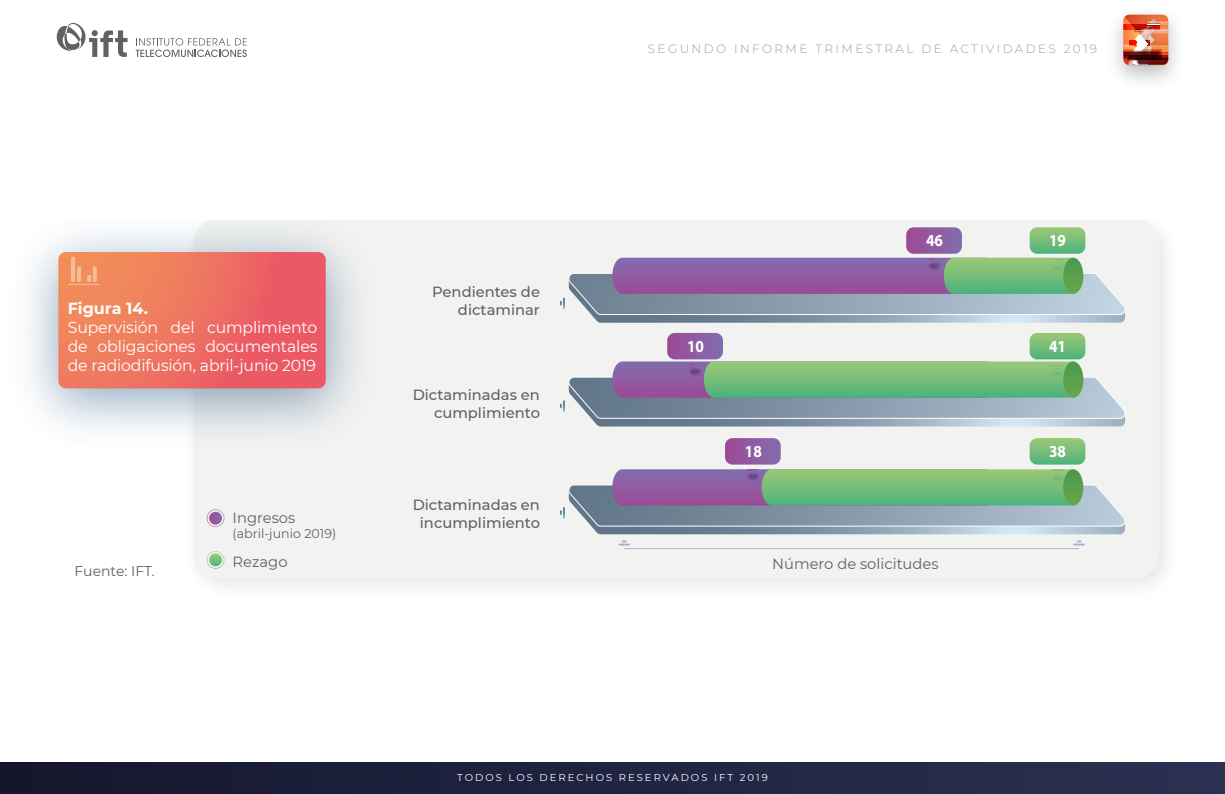
<style>
.page{position:relative;width:1225px;height:794px;background:#fff}
.page>*{position:absolute;margin:0;border:0;box-sizing:border-box;transform-origin:0 0}
.t1{font:700 16.8px "Myriad Pro";color:#fff;scale:.91 1}
.t2{font:16px/19.2px "Montserrat";letter-spacing:-.01em;color:#fff;text-align:justify}
.t3{font:700 16px "Montserrat";color:#fff}
.t4{font:500 14.6px/17.6px "Montserrat";color:#616160;text-align:right}
.t5{font:14.6px "Montserrat";color:#616160}
.t6{font:14px "Montserrat";color:#616160}
.t7{font:12.6px "Montserrat";color:#616160}
.t8{font:300 12px "Montserrat";letter-spacing:.2em;color:#9d9d9c}
.t9{font:10px "Montserrat";letter-spacing:.2em;color:#fff}
</style>
<div class="page">
<div style="left:0;top:762px;width:1224px;height:31px;background:linear-gradient(to right,#15172e,#2a3153)"></div>
<svg style="left:136px;top:38px;width:111px;height:19px"></svg>
<svg style="left:56px;top:22px;width:71px;height:35px"></svg>
<div style="left:193px;top:220px;width:966px;height:358px;background:#f2f2f1;border-radius:24px"></div>
<svg style="left:207px;top:509px;width:17px;height:17px"></svg>
<svg style="left:207px;top:551px;width:17px;height:17px"></svg>
<svg style="left:58px;top:252px;width:268px;height:136px;background:#ed7061"></svg>
<hr style="left:68px;top:284px;width:32px;height:1px;background:#fff">
<hr style="left:624px;top:547px;width:454px;height:1px;background:#fff">
<svg style="left:618px;top:540px;width:12px;height:5px"></svg>
<img style="left:856px;top:314px;width:124px;height:9px">
<svg style="left:560px;top:227px;width:554px;height:87px"></svg>
<img style="left:980px;top:296px;width:145px;height:27px">
<svg style="left:560px;top:333px;width:555px;height:85px"></svg>
<img style="left:980px;top:401px;width:145px;height:148px">
<img style="left:675px;top:401px;width:155px;height:148px">
<svg style="left:560px;top:438px;width:565px;height:88px"></svg>
<img style="left:1115px;top:14px;width:61px;height:68px">
<svg style="left:1167px;top:15px;width:1px;height:50px"></svg>
<img style="left:1123px;top:15px;width:44px;height:50px">
<p class="t8" style="left:647px;top:41px;width:450px">SEGUNDO INFORME TRIMESTRAL DE ACTIVIDADES 2019</p>
<p class="t3" style="left:68px;top:296px;width:82px">Figura 14.</p>
<p class="t2" style="left:68px;top:317px;width:251px">Supervisión del cumplimiento de obligaciones documentales de radiodifusión, abril-junio 2019</p>
<p class="t5" style="left:232px;top:507px;width:64px">Ingresos</p>
<p class="t7" style="left:232px;top:525px;width:105px">(abril-junio 2019)</p>
<p class="t4" style="left:432px;top:282px;width:109px">Pendientes de dictaminar</p>
<p class="t4" style="left:412px;top:385px;width:129px">Dictaminadas en cumplimiento</p>
<p class="t4" style="left:412px;top:495px;width:129px;text-align:center">Dictaminadas en incumplimiento</p>
<p class="t1" style="left:687px;top:335px;width:20px">10</p>
<p class="t1" style="left:925px;top:229px;width:20px">46</p>
<p class="t1" style="left:1048px;top:229px;width:20px">19</p>
<p class="t1" style="left:1048px;top:335px;width:20px">41</p>
<p class="t1" style="left:744px;top:440px;width:20px">18</p>
<p class="t1" style="left:1048px;top:440px;width:20px">38</p>
<p class="t6" style="left:75px;top:561px;width:82px">Fuente: IFT.</p>
<p class="t5" style="left:232px;top:551px;width:56px">Rezago</p>
<p class="t5" style="left:772px;top:553px;width:168px">Número de solicitudes</p>
<p class="t9" style="left:457px;top:769px;width:312px">TODOS LOS DERECHOS RESERVADOS IFT 2019</p>
</div>
